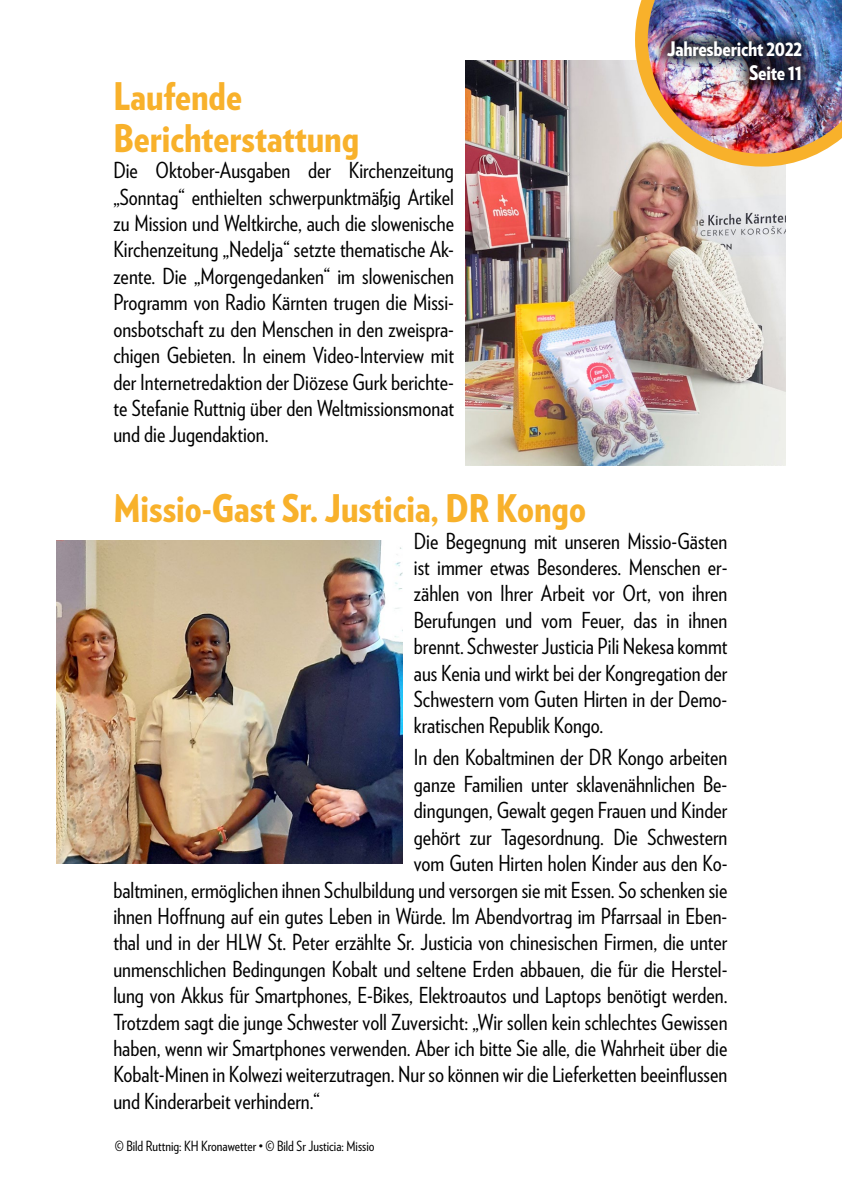
<style>
.page{position:relative;width:842px;height:1191px;background:#fff}
.page>*{position:absolute;margin:0;border:0;box-sizing:border-box;transform-origin:0 0}
.t1{font:900 38px/42px "Verlag Condensed";color:#f8b12b}
.t2{font:22px/26.4px "Verlag Condensed";color:#000;text-align:justify}
.t3{font:900 20px/24px "Verlag Condensed";letter-spacing:-.01em;color:#fff;text-align:right}
.t4{font:14px "Verlag Condensed";color:#000}
</style>
<div class="page">
<img style="left:465px;top:61px;width:320px;height:405px">
<img style="left:635px;top:0;width:207px;height:167px">
<img style="left:57px;top:540px;width:346px;height:323px">
<h1 class="t1" style="left:113px;top:73px;width:247px">Laufende<br>Berichterstattung</h1>
<p class="t2" style="left:113px;top:156px;width:342px">Die Oktober-Ausgaben der Kirchenzeitung „Sonntag“ enthielten schwerpunktmäßig Artikel zu Mission und Weltkirche, auch die slowenische Kirchenzeitung „Nedelja“ setzte thematische Ak&shy;zente. Die „Morgengedanken“ im slowenischen Programm von Radio Kärnten trugen die Missi&shy;onsbotschaft zu den Menschen in den zweispra&shy;chigen Gebieten. In einem Video-Interview mit der Internetredaktion der Diözese Gurk berichte&shy;te Stefanie Ruttnig über den Weltmissionsmonat und die Jugendaktion.</p>
<p class="t3" style="left:667px;top:36px;width:137px">Jahresbericht 2022<br>Seite 11</p>
<h1 class="t1" style="left:113px;top:485px;width:474px">Missio-Gast Sr. Justicia, DR Kongo</h1>
<p class="t2" style="left:414px;top:526px;width:315px">Die Begegnung mit unseren Missio-Gästen ist immer etwas Besonderes. Menschen er&shy;zählen von Ihrer Arbeit vor Ort, von ihren Berufungen und vom Feuer, das in ihnen brennt. Schwester Justicia Pili Nekesa kommt aus Kenia und wirkt bei der Kongregation der Schwestern vom Guten Hirten in der Demo&shy;kratischen Republik Kongo.</p>
<p class="t2" style="left:414px;top:743px;width:315px">In den Kobaltminen der DR Kongo arbeiten</p>
<p class="t2" style="left:414px;top:770px;width:315px">ganze Familien unter sklavenähnlichen Be-</p>
<p class="t2" style="left:414px;top:796px;width:315px">dingungen, Gewalt gegen Frauen und Kinder</p>
<p class="t2" style="left:414px;top:822px;width:315px">gehört zur Tagesordnung. Die Schwestern</p>
<p class="t2" style="left:414px;top:849px;width:315px">vom Guten Hirten holen Kinder aus den Ko-</p>
<p class="t2" style="left:113px;top:875px;width:615px">baltminen, ermöglichen ihnen Schulbildung und versorgen sie mit Essen. So schenken sie</p>
<p class="t2" style="left:113px;top:902px;width:615px">ihnen Hoffnung auf ein gutes Leben in Würde. Im Abendvortrag im Pfarrsaal in Eben-</p>
<p class="t2" style="left:113px;top:928px;width:615px">thal und in der HLW St. Peter erzählte Sr. Justicia von chinesischen Firmen, die unter</p>
<p class="t2" style="left:113px;top:954px;width:616px">unmenschlichen Bedingungen Kobalt und seltene Erden abbauen, die für die Herstel-</p>
<p class="t2" style="left:113px;top:981px;width:616px">lung von Akkus für Smartphones, E-Bikes, Elektroautos und Laptops benötigt werden.</p>
<p class="t2" style="left:113px;top:1007px;width:616px">Trotzdem sagt die junge Schwester voll Zuversicht: „Wir sollen kein schlechtes Gewissen</p>
<p class="t2" style="left:113px;top:1034px;width:615px">haben, wenn wir Smartphones verwenden. Aber ich bitte Sie alle, die Wahrheit über die</p>
<p class="t2" style="left:113px;top:1060px;width:615px">Kobalt-Minen in Kolwezi weiterzutragen. Nur so können wir die Lieferketten beeinflussen</p>
<p class="t2" style="left:113px;top:1086px;width:208px">und Kinderarbeit verhindern.“</p>
<p class="t4" style="left:115px;top:1135px;width:261px">© Bild Ruttnig: KH Kronawetter • © Bild Sr Justicia: Missio</p>
</div>
